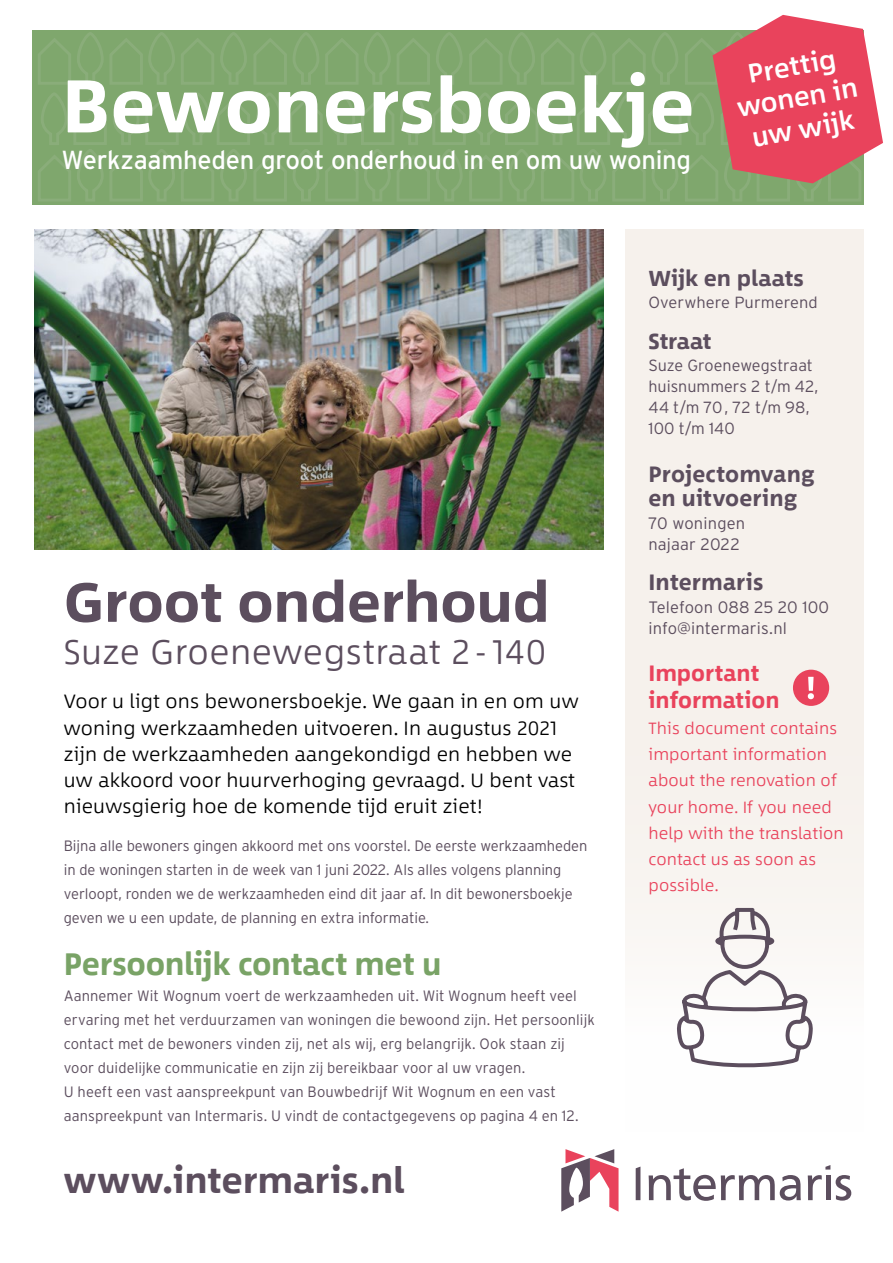
<style>
.page{position:relative;width:893px;height:1263px;background:#fff}
.page>*{position:absolute;margin:0;border:0;box-sizing:border-box;transform-origin:0 0}
.MIJN_INTERMARIS_TUSS{font:700 76.5px "Between 1";color:#fff}
.INT_Tussenkop_12_PT{font:700 56.55px "Between 1";letter-spacing:-.01em;color:#5c4e5e}
.INT_inleiding_12_5_P{font:700 36px "Between 1";color:#5c4e5e}
.INT_Tussenkop_12_PT-2{font:300 34.5px "Between 1";letter-spacing:.015em;color:#5c4e5e}
.PLAT_NIEUWSBRIEF_SOC{font:700 31.5px "Between 1";letter-spacing:-.01em;color:#79a366}
.MIJN_INTERMARIS_TUSS-2{font:500 27px "Between 1";color:#fff}
.MIJN_INTERMARIS_KOP{font:26.1px "Interstate";letter-spacing:-.01em;color:#fff}
.TUSSENKOP_WHEERMOLEN{font:700 22.5px "Between 2";letter-spacing:.005em;color:#5c4e5e}
.STREAMER{font:700 22.5px "Between 1";color:#e9435c}
.WO_INTERMARIS_PLAT{font:700 22.5px "Between 1";letter-spacing:.005em;color:#e9435c}
.WO_INTERMARIS_PLAT-2{font:700 22.05px "Between 1";letter-spacing:-.005em;color:#5c4e5e}
.TUSSENKOP_WHEERMOLEN-2{font:700 22.05px "Between 1";letter-spacing:-.005em;color:#5c4e5e}
.t1{font:300 19.5px/26.2px "Between 1";letter-spacing:.01em;color:#000}
.STREAMER-2{font:300 16.5px/26.2px "Between 1";letter-spacing:.01em;color:#e9435c}
.TUSSENKOP_WHEERMOLEN-3{font:300 16.5px "Interstate";letter-spacing:.01em;color:#5c4e5e}
.WO_INTERMARIS_PLAT-3{font:300 16.2px "Interstate";color:#5c4e5e}
.PLAT_NIEUWSBRIEF_SOC-2{font:300 15px/24px "Interstate";color:#5c4e5e}
</style>
<div class="page">
<svg style="left:649px;top:1168px;width:152px;height:33px"></svg>
<svg style="left:808px;top:1175px;width:14px;height:25px"></svg>
<svg style="left:836px;top:1175px;width:15px;height:25px"></svg>
<svg style="left:636px;top:1166px;width:4px;height:34px"></svg>
<hr style="left:826px;top:1175px;width:4px;height:25px;background:#5c4e5e">
<svg style="left:825px;top:1165px;width:5px;height:4px"></svg>
<svg style="left:561px;top:1149px;width:57px;height:63px"></svg>
<svg style="left:35px;top:15px;width:848px;height:188px;background:#9aa179"></svg>
<div style="left:625px;top:230px;width:238px;height:902px;background:#f6f1ec"></div>
<div style="left:794px;top:671px;width:34px;height:34px;background:#e9435c;border-radius:50%"></div>
<div style="left:793px;top:670px;width:36px;height:36px;border:2px solid #e9435c;border-radius:50%"></div>
<svg style="left:808px;top:677px;width:6px;height:22px"></svg>
<svg style="left:653px;top:908px;width:184px;height:159px"></svg>
<img style="left:34px;top:230px;width:570px;height:319px">
<p class="MIJN_INTERMARIS_TUSS" style="left:62px;top:58px;width:634px">Bewonersboekje</p>
<p class="MIJN_INTERMARIS_KOP" style="left:62px;top:145px;width:631px">Werkzaamheden groot onderhoud in en om uw woning</p>
<p class="MIJN_INTERMARIS_TUSS-2" style="left:745px;top:58px;width:90px;rotate:-10deg">Prettig</p>
<p class="MIJN_INTERMARIS_TUSS-2" style="left:734px;top:92px;width:123px;rotate:-10deg">wonen in</p>
<p class="MIJN_INTERMARIS_TUSS-2" style="left:749px;top:121px;width:105px;rotate:-10deg">uw wijk</p>
<p class="INT_Tussenkop_12_PT" style="left:64px;top:567px;width:488px">Groot onderhoud</p>
<p class="INT_Tussenkop_12_PT-2" style="left:64px;top:630px;width:484px">Suze Groenewegstraat 2 -140</p>
<p class="t1" style="left:64px;top:688px;width:516px">Voor u ligt ons bewonersboekje. We gaan in en om uw woning werkzaamheden uitvoeren. In augustus 2021 zijn de werkzaamheden aangekondigd en hebben we uw akkoord voor huurverhoging gevraagd. U bent vast nieuwsgierig hoe de komende tijd eruit ziet!</p>
<p class="PLAT_NIEUWSBRIEF_SOC-2" style="left:64px;top:834px;width:525px">Bijna alle bewoners gingen akkoord met ons voorstel. De eerste werkzaamheden</p>
<p class="PLAT_NIEUWSBRIEF_SOC-2" style="left:64px;top:858px;width:499px">in de woningen starten in de week van 1 juni 2022. Als alles volgens planning</p>
<p class="PLAT_NIEUWSBRIEF_SOC-2" style="left:64px;top:882px;width:511px">verloopt, ronden we de werkzaamheden eind dit jaar af. In dit bewonersboekje geven we u een update, de planning en extra informatie.</p>
<p class="PLAT_NIEUWSBRIEF_SOC" style="left:64px;top:944px;width:379px">Persoonlijk contact met u</p>
<p class="PLAT_NIEUWSBRIEF_SOC-2" style="left:64px;top:984px;width:533px">Aannemer Wit Wognum voert de werkzaamheden uit. Wit Wognum heeft veel ervaring met het verduurzamen van woningen die bewoond zijn. Het persoonlijk contact met de bewoners vinden zij, net als wij, erg belangrijk. Ook staan zij</p>
<p class="PLAT_NIEUWSBRIEF_SOC-2" style="left:64px;top:1056px;width:463px">voor duidelijke communicatie en zijn zij bereikbaar voor al uw vragen.</p>
<p class="PLAT_NIEUWSBRIEF_SOC-2" style="left:64px;top:1080px;width:494px">U heeft een vast aanspreekpunt van Bouwbedrijf Wit Wognum en een vast</p>
<p class="PLAT_NIEUWSBRIEF_SOC-2" style="left:64px;top:1104px;width:516px">aanspreekpunt van Intermaris. U vindt de contactgegevens op pagina 4 en 12.</p>
<p class="INT_inleiding_12_5_P" style="left:64px;top:1158px;width:342px">www.intermaris.nl</p>
<p class="WO_INTERMARIS_PLAT-2" style="left:648px;top:265px;width:157px">Wijk en plaats</p>
<p class="WO_INTERMARIS_PLAT-3" style="left:648px;top:294px;width:171px">Overwhere Purmerend</p>
<p class="TUSSENKOP_WHEERMOLEN-2" style="left:648px;top:328px;width:64px">Straat</p>
<p class="WO_INTERMARIS_PLAT-3" style="left:648px;top:357px;width:166px">Suze Groenewegstraat</p>
<p class="WO_INTERMARIS_PLAT-3" style="left:648px;top:378px;width:171px">huisnummers 2 t/m 42,</p>
<p class="WO_INTERMARIS_PLAT-3" style="left:648px;top:399px;width:163px">44 t/m 70 , 72 t/m 98,</p>
<p class="WO_INTERMARIS_PLAT-3" style="left:648px;top:420px;width:88px">100 t/m 140</p>
<p class="TUSSENKOP_WHEERMOLEN" style="left:648px;top:460px;width:167px">Projectomvang</p>
<p class="TUSSENKOP_WHEERMOLEN" style="left:648px;top:485px;width:150px">en uitvoering</p>
<p class="TUSSENKOP_WHEERMOLEN-3" style="left:648px;top:514px;width:98px">70 woningen</p>
<p class="TUSSENKOP_WHEERMOLEN-3" style="left:648px;top:535px;width:93px">najaar 2022</p>
<p class="TUSSENKOP_WHEERMOLEN" style="left:648px;top:569px;width:116px">Intermaris</p>
<p class="TUSSENKOP_WHEERMOLEN-3" style="left:648px;top:598px;width:182px">Telefoon 088 25 20 100</p>
<p class="TUSSENKOP_WHEERMOLEN-3" style="left:648px;top:619px;width:140px">info@intermaris.nl</p>
<p class="WO_INTERMARIS_PLAT" style="left:648px;top:659px;width:112px">Important</p>
<p class="STREAMER" style="left:648px;top:686px;width:133px">information</p>
<p class="STREAMER-2" style="left:648px;top:715px;width:190px">This document contains</p>
<p class="STREAMER-2" style="left:648px;top:741px;width:190px">important information about the renovation of your home. If you need</p>
<p class="STREAMER-2" style="left:648px;top:820px;width:197px">help with the translation contact us as soon as</p>
<p class="STREAMER-2" style="left:648px;top:872px;width:72px">possible.</p>
</div>
